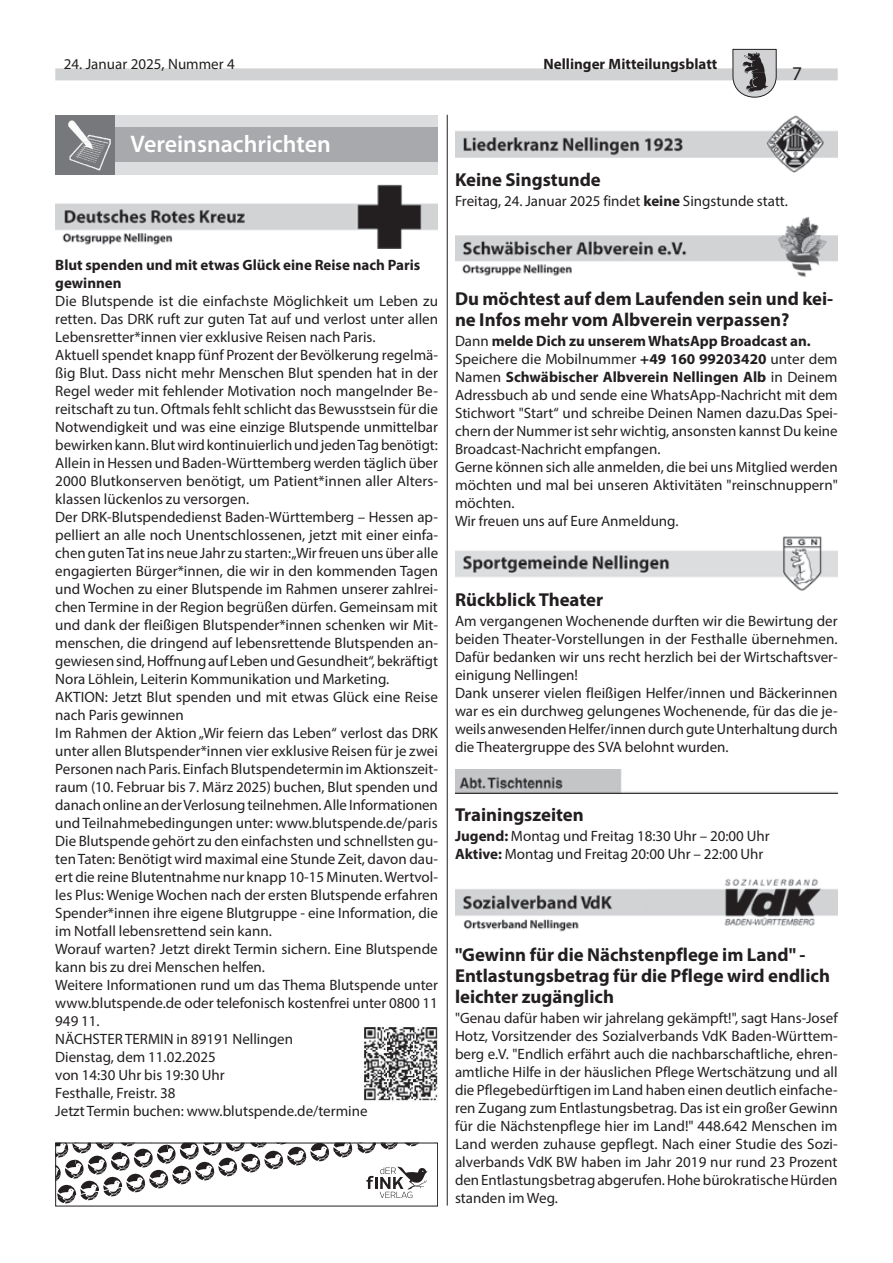
<style>
.page{position:relative;width:893px;height:1263px;background:#fff}
.page>*{position:absolute;margin:0;border:0;box-sizing:border-box;transform-origin:0 0}
.t1{font:600 24px "Myriad Pro";color:#fff}
.t2{font:19.5px "Myriad Pro";color:#231f20}
.t3{font:700 18.75px/21px "Myriad Pro";color:#231f20}
.t4{font:15px/18px "Myriad Pro";color:#231f20}
.t5{font:700 15px/18px "Myriad Pro";color:#231f20}
.s1{font-weight:700}
</style>
<div class="page">
<div style="left:55px;top:68px;width:783px;height:12px;background:#d1d2d4"></div>
<svg style="left:732px;top:49px;width:45px;height:49px"></svg>
<hr style="left:447px;top:115px;width:1px;height:1090px;background:#231f20">
<div style="left:55px;top:115px;width:383px;height:59px;background:#dcdddf"></div>
<div style="left:55px;top:128px;width:383px;height:34px;background:#a8a9ad"></div>
<div style="left:55px;top:115px;width:60px;height:59px;background:#76787b"></div>
<img style="left:68px;top:120px;width:49px;height:51px">
<img style="left:55px;top:184px;width:383px;height:64px">
<img style="left:455px;top:115px;width:383px;height:57px">
<img style="left:455px;top:217px;width:383px;height:60px">
<img style="left:455px;top:536px;width:383px;height:55px">
<img style="left:455px;top:769px;width:383px;height:24px">
<img style="left:455px;top:878px;width:383px;height:54px">
<img style="left:364px;top:1027px;width:74px;height:75px">
<svg style="left:57px;top:1145px;width:371px;height:59px"></svg>
<div style="left:55px;top:1143px;width:383px;height:63px;border:1px solid #231f20"></div>
<p class="t4" style="left:64px;top:55px;width:173px">24. Januar 2025, Nummer 4</p>
<p class="t5" style="left:543px;top:55px;width:175px">Nellinger Mitteilungsblatt</p>
<h1 class="t1" style="left:131px;top:129px;width:202px">Vereinsnachrichten</h1>
<h2 class="t2" style="left:792px;top:62px;width:12px">7</h2>
<p class="t3" style="left:455px;top:169px;width:147px">Keine Singstunde</p>
<p class="t4" style="left:455px;top:192px;width:334px">Freitag, 24. Januar 2025 findet <span class="s1">keine</span> Singstunde statt.</p>
<p class="t5" style="left:55px;top:256px;width:367px">Blut spenden und mit etwas Glück eine Reise nach Paris gewinnen</p>
<p class="t4" style="left:55px;top:292px;width:384px">Die Blutspende ist die einfachste Möglichkeit um Leben zu retten. Das DRK ruft zur guten Tat auf und verlost unter allen Lebensretter*innen vier exklusive Reisen nach Paris.<br>Aktuell spendet knapp fünf Prozent der Bevölkerung regelmä&shy;ßig Blut. Dass nicht mehr Menschen Blut spenden hat in der Regel weder mit fehlender Motivation noch mangelnder Be&shy;reitschaft zu tun. Oftmals fehlt schlicht das Bewusstsein für die Notwendigkeit und was eine einzige Blutspende unmittelbar bewirken kann. Blut wird kontinuierlich und jeden Tag benötigt:<br>Allein in Hessen und Baden-Württemberg werden täglich über 2000 Blutkonserven benötigt, um Patient*innen aller Alters&shy;klassen lückenlos zu versorgen.<br>Der DRK-Blutspendedienst Baden-Württemberg – Hessen ap&shy;pelliert an alle noch Unentschlossenen, jetzt mit einer einfa&shy;chen guten Tat ins neue Jahr zu starten: „Wir freuen uns über alle engagierten Bürger*innen, die wir in den kommenden Tagen und Wochen zu einer Blutspende im Rahmen unserer zahlrei&shy;chen Termine in der Region begrüßen dürfen. Gemeinsam mit und dank der fleißigen Blutspender*innen schenken wir Mit&shy;menschen, die dringend auf lebensrettende Blutspenden an&shy;gewiesen sind, Hoffnung auf Leben und Gesundheit“, bekräftigt Nora Löhlein, Leiterin Kommunikation und Marketing.<br>AKTION: Jetzt Blut spenden und mit etwas Glück eine Reise nach Paris gewinnen<br>Im Rahmen der Aktion „Wir feiern das Leben“ verlost das DRK unter allen Blutspender*innen vier exklusive Reisen für je zwei Personen nach Paris. Einfach Blutspendetermin im Aktionszeit&shy;raum (10. Februar bis 7. März 2025) buchen, Blut spenden und danach online an der Verlosung teilnehmen. Alle Informationen und Teilnahmebedingungen unter: www.blutspende.de/paris Die Blutspende gehört zu den einfachsten und schnellsten gu&shy;ten Taten: Benötigt wird maximal eine Stunde Zeit, davon dau&shy;ert die reine Blutentnahme nur knapp 10-15 Minuten. Wertvol&shy;les Plus: Wenige Wochen nach der ersten Blutspende erfahren Spender*innen ihre eigene Blutgruppe - eine Information, die im Notfall lebensrettend sein kann.<br>Worauf warten? Jetzt direkt Termin sichern. Eine Blutspende kann bis zu drei Menschen helfen.<br>Weitere Informationen rund um das Thema Blutspende unter www.blutspende.de oder telefonisch kostenfrei unter 0800 11<br>949 11.<br>NÄCHSTER TERMIN in 89191 Nellingen<br>Dienstag, dem 11.02.2025<br>von 14:30 Uhr bis 19:30 Uhr<br>Festhalle, Freistr. 38<br>Jetzt Termin buchen: www.blutspende.de/termine</p>
<p class="t3" style="left:455px;top:287px;width:380px">Du möchtest auf dem Laufenden sein und kei&shy;ne Infos mehr vom Albverein verpassen?</p>
<p class="t4" style="left:455px;top:331px;width:384px">Dann <span class="s1">melde Dich zu unserem WhatsApp Broadcast an.<br></span>Speichere die Mobilnummer <span class="s1">+49 160 99203420</span> unter dem Namen <span class="s1">Schwäbischer Albverein Nellingen Alb</span> in Deinem Adressbuch ab und sende eine WhatsApp-Nachricht mit dem Stichwort "Start“ und schreibe Deinen Namen dazu.Das Spei&shy;chern der Nummer ist sehr wichtig, ansonsten kannst Du keine Broadcast-Nachricht empfangen.<br>Gerne können sich alle anmelden, die bei uns Mitglied werden möchten und mal bei unseren Aktivitäten "reinschnuppern" möchten.<br>Wir freuen uns auf Eure Anmeldung.</p>
<p class="t3" style="left:455px;top:588px;width:150px">Rückblick Theater</p>
<p class="t4" style="left:455px;top:612px;width:384px">Am vergangenen Wochenende durften wir die Bewirtung der beiden Theater-Vorstellungen in der Festhalle übernehmen.<br>Dafür bedanken wir uns recht herzlich bei der Wirtschaftsver&shy;einigung Nellingen!<br>Dank unserer vielen fleißigen Helfer/innen und Bäckerinnen war es ein durchweg gelungenes Wochenende, für das die je&shy;weils anwesenden Helfer/innen durch gute Unterhaltung durch die Theatergruppe des SVA belohnt wurden.</p>
<p class="t3" style="left:455px;top:803px;width:130px">Trainingszeiten</p>
<p class="t4" style="left:455px;top:827px;width:316px"><span class="s1">Jugend:</span> Montag und Freitag 18:30 Uhr – 20:00 Uhr<br><span class="s1">Aktive:</span> Montag und Freitag 20:00 Uhr – 22:00 Uhr</p>
<p class="t3" style="left:455px;top:943px;width:376px">"Gewinn für die Nächstenpflege im Land" -<br>Entlastungsbetrag für die Pflege wird endlich leichter zugänglich</p>
<p class="t4" style="left:455px;top:1009px;width:384px;text-align:justify">"Genau dafür haben wir jahrelang gekämpft!", sagt Hans-Josef Hotz, Vorsitzender des Sozialverbands VdK Baden-Württem&shy;berg e.V. "Endlich erfährt auch die nachbarschaftliche, ehren&shy;amtliche Hilfe in der häuslichen Pflege Wertschätzung und all die Pflegebedürftigen im Land haben einen deutlich einfache&shy;ren Zugang zum Entlastungsbetrag. Das ist ein großer Gewinn für die Nächstenpflege hier im Land!" 448.642 Menschen im Land werden zuhause gepflegt. Nach einer Studie des Sozi&shy;alverbands VdK BW haben im Jahr 2019 nur rund 23 Prozent den Entlastungsbetrag abgerufen. Hohe bürokratische Hürden standen im Weg.</p>
</div>
